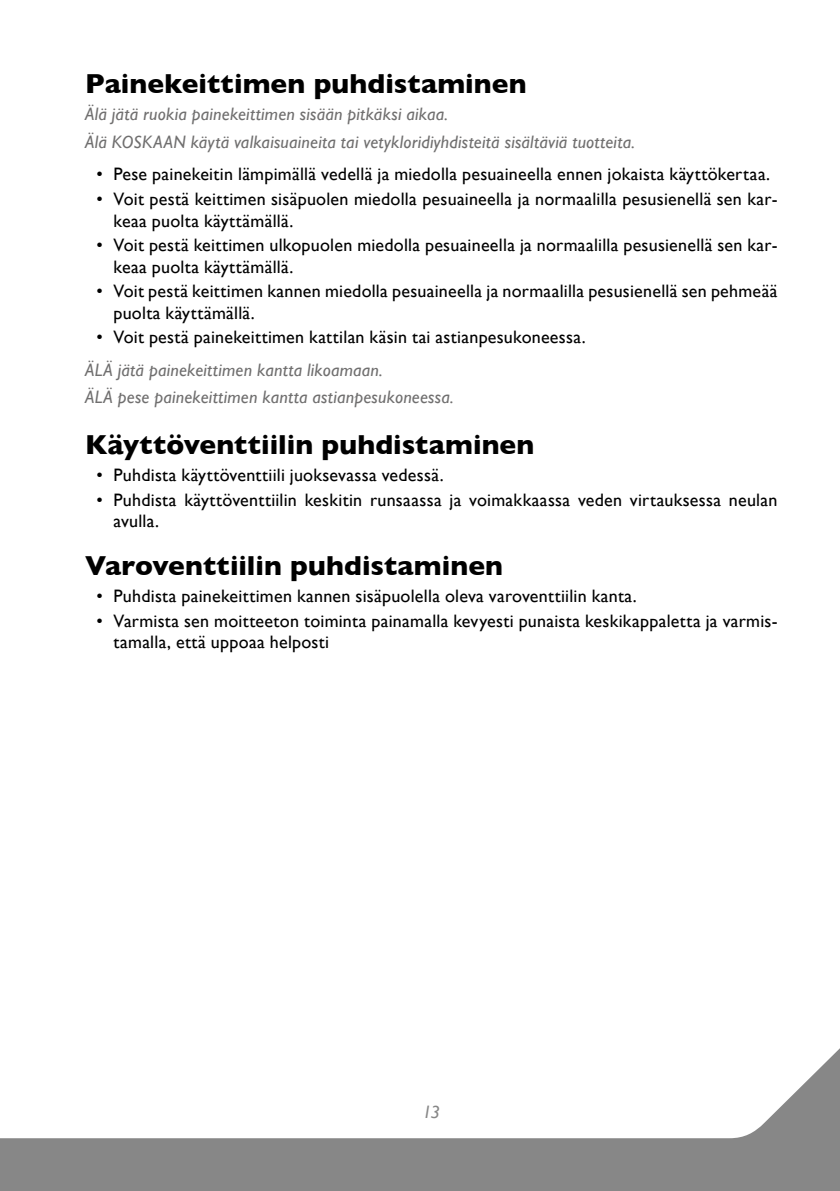
<style>
.page{position:relative;width:840px;height:1191px;background:#fff}
.page>*{position:absolute;margin:0;border:0;box-sizing:border-box;transform-origin:0 0}
.t1{font:700 28px "Gill Sans";letter-spacing:.005em;color:#000}
.t2{font:18px/21.6px "Gill Sans";letter-spacing:.015em;color:#000}
.t3{font:italic 18px/27.2px "Gill Sans";letter-spacing:.015em;color:#706f6f}
.t4{font:italic 18px "Gill Sans";color:#878787}
</style>
<div class="page">
<svg style="left:0;top:1049px;width:839px;height:142px"></svg>
<h1 class="t1" style="left:85px;top:61px;width:442px">Painekeittimen puhdistaminen</h1>
<p class="t3" style="left:85px;top:100px;width:551px">Älä jätä ruokia painekeittimen sisään pitkäksi aikaa.<br>Älä KOSKAAN käytä valkaisuaineita tai vetykloridiyhdisteitä sisältäviä tuotteita.</p>
<p class="t2" style="left:96px;top:163px;width:675px">• Pese painekeitin lämpimällä vedellä ja miedolla pesuaineella ennen jokaista käyttökertaa.</p>
<p class="t2" style="left:113px;top:188px;width:665px;text-indent:-17px">• Voit pestä keittimen sisäpuolen miedolla pesuaineella ja normaalilla pesusienellä sen kar&shy;keaa puolta käyttämällä.</p>
<p class="t2" style="left:113px;top:234px;width:665px;text-indent:-17px">• Voit pestä keittimen ulkopuolen miedolla pesuaineella ja normaalilla pesusienellä sen kar&shy;keaa puolta käyttämällä.</p>
<p class="t2" style="left:113px;top:280px;width:665px;text-indent:-17px">• Voit pestä keittimen kannen miedolla pesuaineella ja normaalilla pesusienellä sen pehmeää puolta käyttämällä.</p>
<p class="t2" style="left:96px;top:326px;width:490px">• Voit pestä painekeittimen kattilan käsin tai astianpesukoneessa.</p>
<p class="t3" style="left:85px;top:356px;width:370px">ÄLÄ jätä painekeittimen kantta likoamaan.<br>ÄLÄ pese painekeittimen kantta astianpesukoneessa.</p>
<h1 class="t1" style="left:85px;top:422px;width:450px">Käyttöventtiilin puhdistaminen</h1>
<p class="t2" style="left:96px;top:464px;width:348px">• Puhdista käyttöventtiili juoksevassa vedessä.</p>
<p class="t2" style="left:113px;top:488px;width:665px;text-indent:-17px">• Puhdista käyttöventtiilin keskitin runsaassa ja voimakkaassa veden virtauksessa neulan avulla.</p>
<h1 class="t1" style="left:85px;top:543px;width:419px">Varoventtiilin puhdistaminen</h1>
<p class="t2" style="left:96px;top:585px;width:541px">• Puhdista painekeittimen kannen sisäpuolella oleva varoventtiilin kanta.</p>
<p class="t2" style="left:113px;top:609px;width:665px;text-indent:-17px">• Varmista sen moitteeton toiminta painamalla kevyesti punaista keskikappaletta ja varmis&shy;tamalla, että uppoaa helposti</p>
<p class="t4" style="left:422px;top:1102px;width:19px">13</p>
</div>
